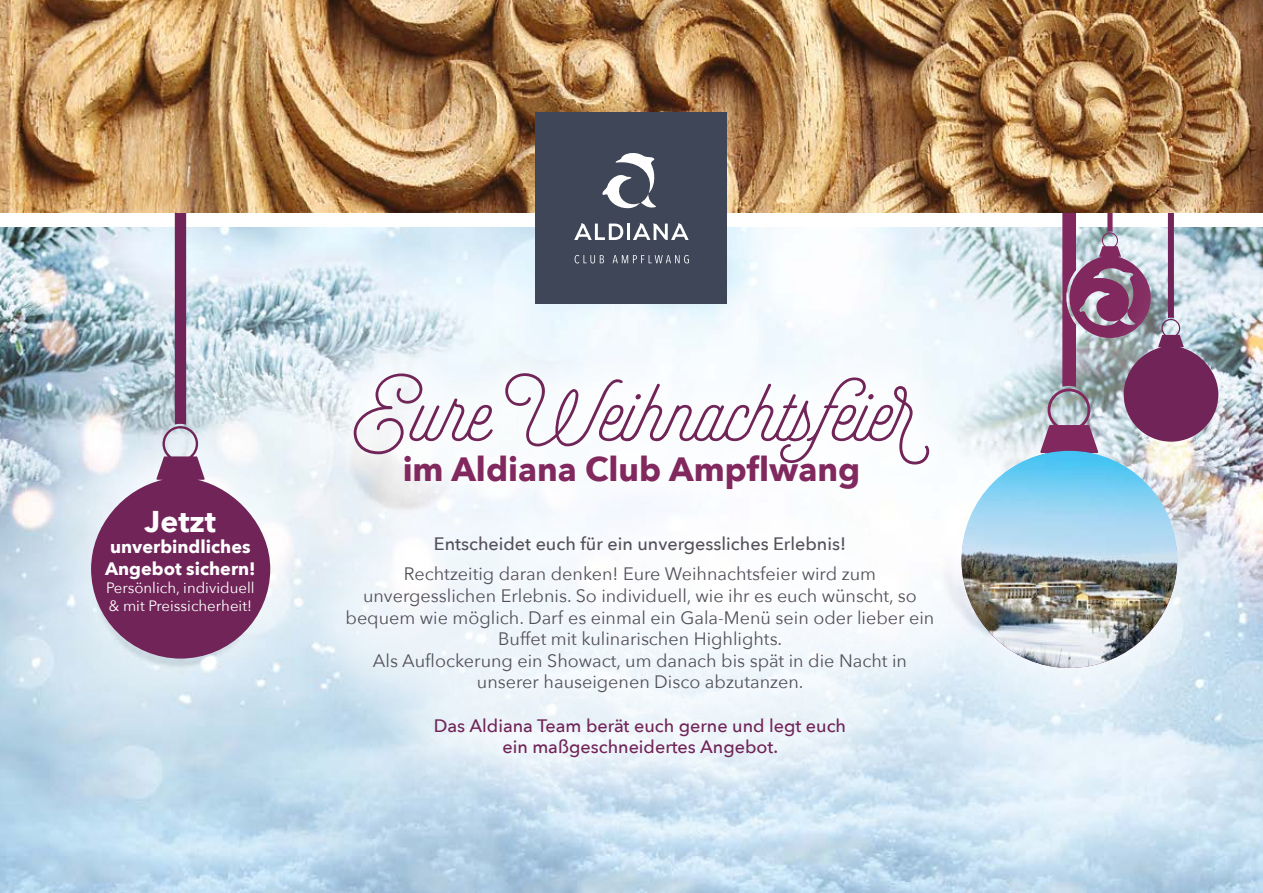
<style>
.page{position:relative;width:1263px;height:893px;background:#fff}
.page>*{position:absolute;margin:0;border:0;box-sizing:border-box;transform-origin:0 0}
.t1{font:96.6px "Selfie";color:#702458}
.t2{font:700 33.6px "Avenir Next";color:#81285f}
.t3{font:700 30px "Avenir Next";color:#fff}
.t4{font:18px/21.6px "Avenir Next";color:#54505a;text-align:center}
.t5{font:500 18px/21.6px "Avenir Next";color:#702458;text-align:center}
.t6{font:500 18px "Avenir Next";color:#54505a}
.t7{font:700 18px/21.6px "Avenir Next";color:#fff}
.t8{font:15px/18px "Avenir Next";color:#fff}
</style>
<div class="page">
<img style="left:0;top:227px;width:1263px;height:666px">
<div style="left:903px;top:78px;width:332px;height:648px;background:#fff;opacity:.75"></div>
<svg style="left:962px;top:213px;width:120px;height:238px;background:#cbccd7"></svg>
<div style="left:1082px;top:169px;width:178px;height:315px;background:#fff;opacity:.75"></div>
<svg style="left:1124px;top:213px;width:94px;height:229px;background:#a189a3"></svg>
<div style="left:30px;top:12px;width:301px;height:708px;background:#fff;opacity:.75"></div>
<svg style="left:91px;top:213px;width:179px;height:446px;background:#af9cb4"></svg>
<img style="left:0;top:0;width:1263px;height:213px">
<div style="left:279px;top:469px;width:721px;height:355px;background:#fff;opacity:.6"></div>
<div style="left:311px;top:330px;width:661px;height:202px;background:#fff;opacity:.75"></div>
<img style="left:961px;top:451px;width:216px;height:217px">
<div style="left:536px;top:113px;width:191px;height:191px;background:#3e4657"></div>
<svg style="left:575px;top:255px;width:29px;height:8px"></svg>
<svg style="left:613px;top:255px;width:76px;height:8px"></svg>
<svg style="left:602px;top:153px;width:54px;height:56px"></svg>
<svg style="left:574px;top:223px;width:49px;height:17px"></svg>
<hr style="left:627px;top:224px;width:3px;height:16px;background:#fff">
<svg style="left:633px;top:223px;width:56px;height:17px"></svg>
<h3 class="t3" style="left:145px;top:495px;width:73px">Jetzt</h3>
<p class="t7" style="left:105px;top:536px;width:152px">unverbindliches<br>Angebot sichern!</p>
<p class="t8" style="left:106px;top:578px;width:150px">Persönlich, individuell &amp; mit Preissicherheit!</p>
<h1 class="t1" style="left:349px;top:355px;width:567px">Eure Weihnachtsfeier</h1>
<h2 class="t2" style="left:403px;top:441px;width:459px">im Aldiana Club Ampflwang</h2>
<p class="t6" style="left:434px;top:529px;width:414px">Entscheidet euch für ein unvergessliches Erlebnis!</p>
<p class="t4" style="left:346px;top:562px;width:590px">Rechtzeitig daran denken! Eure Weihnachtsfeier wird zum unvergesslichen Erlebnis. So individuell, wie ihr es euch wünscht, so bequem wie möglich. Darf es einmal ein Gala-Menü sein oder lieber ein Buffet mit kulinarischen Highlights.<br>Als Auflockerung ein Showact, um danach bis spät in die Nacht in unserer hauseigenen Disco abzutanzen.</p>
<p class="t5" style="left:434px;top:714px;width:414px">Das Aldiana Team berät euch gerne und legt euch ein maßgeschneidertes Angebot.</p>
</div>
